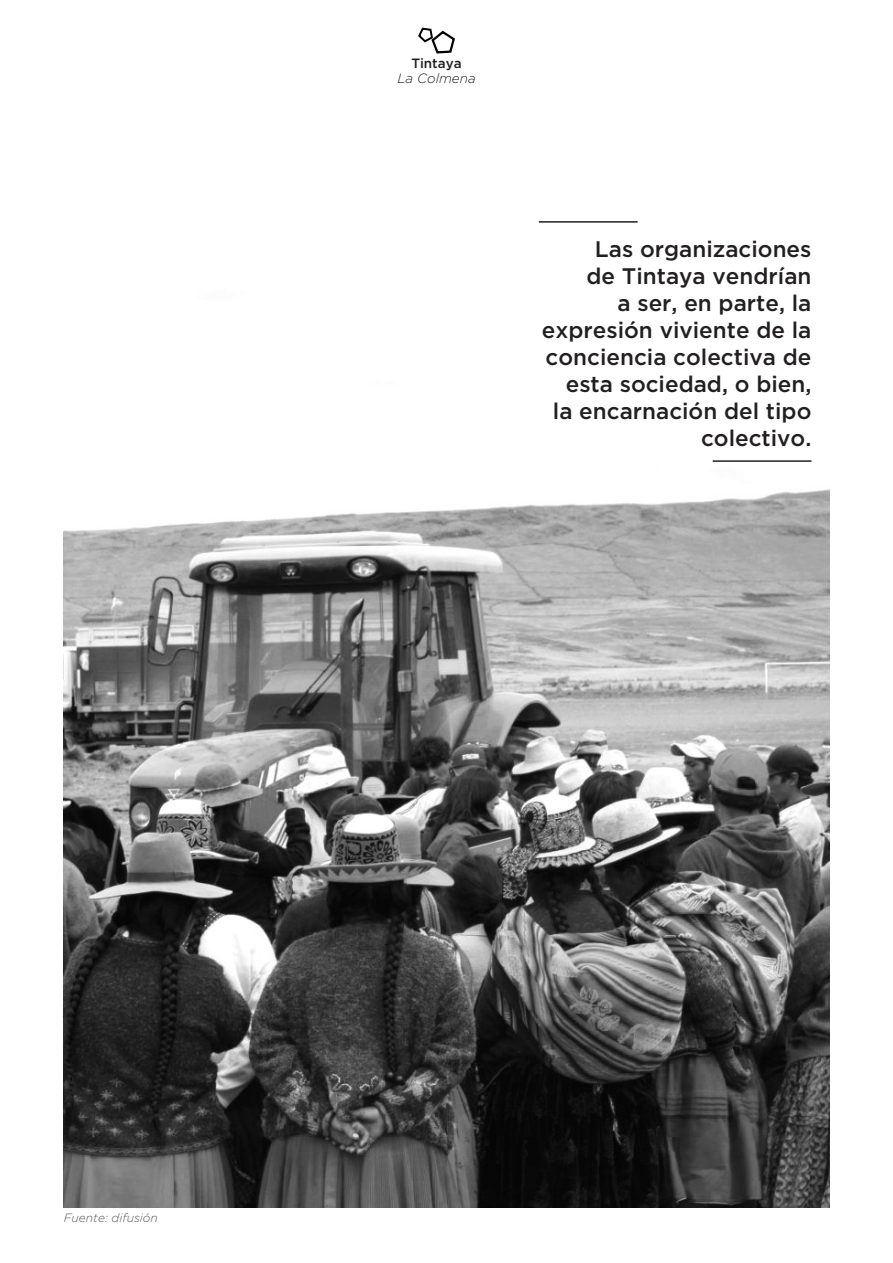
<style>
.page{position:relative;width:893px;height:1263px;background:#fff}
.page>*{position:absolute;margin:0;border:0;box-sizing:border-box;transform-origin:0 0}
.t1{font:500 22.5px/27px "Gotham";color:#231f20;text-align:right}
.t2{font:italic 300 13.5px "Gotham";color:#231f20}
.t3{font:500 13.5px "Gotham";color:#231f20}
.t4{font:italic 300 12px "Gotham";color:#57585a}
</style>
<div class="page">
<svg style="left:418px;top:27px;width:37px;height:27px"></svg>
<img style="left:64px;top:460px;width:765px;height:748px">
<hr style="left:539px;top:221px;width:99px;height:2px;background:#231f20">
<hr style="left:713px;top:460px;width:98px;height:2px;background:#231f20">
<p class="t3" style="left:411px;top:55px;width:52px">Tintaya</p>
<p class="t2" style="left:397px;top:71px;width:80px">La Colmena</p>
<p class="t1" style="left:542px;top:234px;width:271px">Las organizaciones<br>de Tintaya vendrían<br>a ser, en parte, la expresión viviente de la conciencia colectiva de esta sociedad, o bien, la encarnación del tipo colectivo.</p>
<p class="t4" style="left:64px;top:1211px;width:96px">Fuente: difusión</p>
</div>
